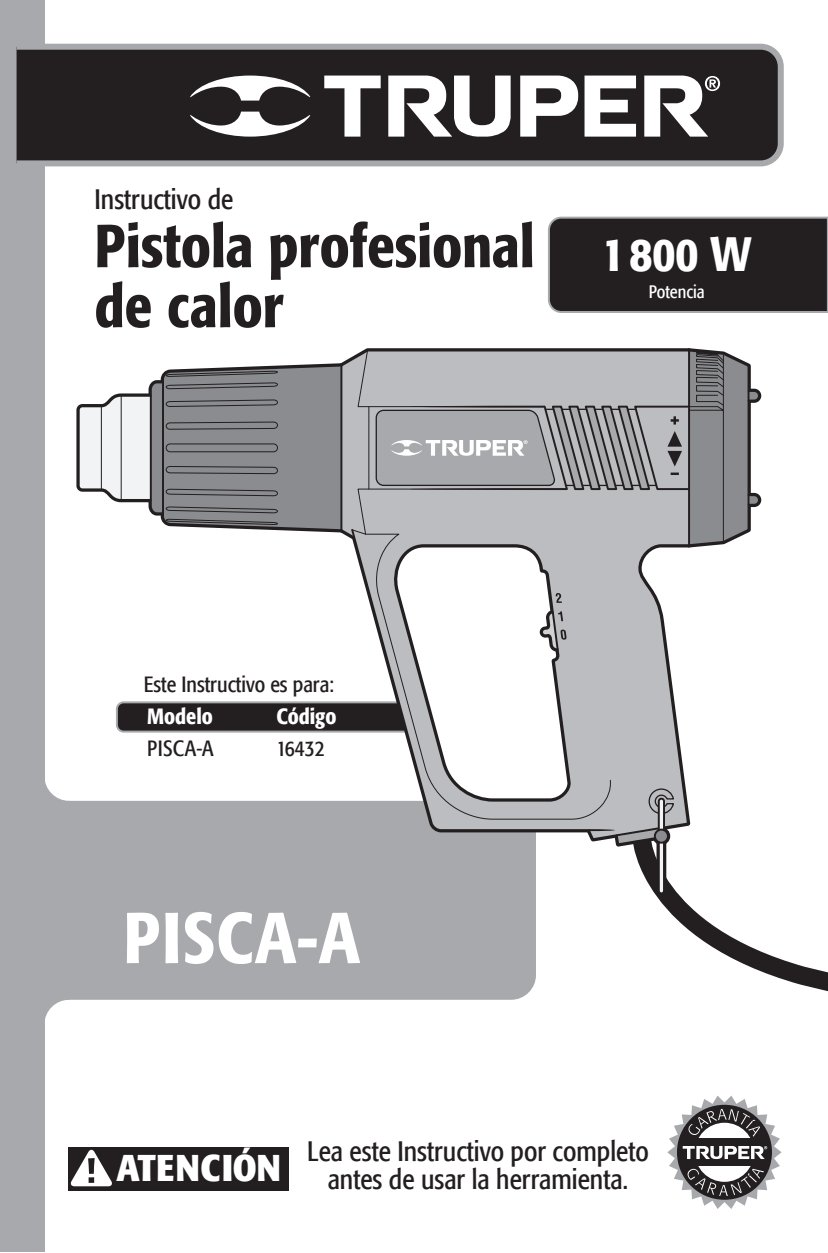
<style>
.page{position:relative;width:828px;height:1253px;background:#fff}
.page>*{position:absolute;margin:0;border:0;box-sizing:border-box;transform-origin:0 0}
.t1{font:500 condensed 71.2px "Formata";letter-spacing:.02em;color:#fff}
.t2{font:500 condensed 60px/60px "Formata";color:#231f20}
.t3{font:500 condensed 48px "Formata";color:#fff}
.t4{font:700 condensed 37px "Formata";letter-spacing:.01em;color:#fff}
.t5{font:condensed 28px/28px "Formata";color:#231f20;text-align:center}
.t6{font:condensed 22px "Formata";color:#231f20}
.t7{font:500 condensed 22px "Formata";color:#fff}
.t8{font:condensed 18px "Formata";color:#fff}
</style>
<div class="page">
<div style="left:548px;top:216px;width:280px;height:97px;background:#231f20"></div>
<div style="left:0;top:0;width:44px;height:1252px;background:#a8a9ad"></div>
<div style="left:44px;top:801px;width:492px;height:199px;background:#a8a9ad;border-radius:25px"></div>
<svg style="left:44px;top:776px;width:25px;height:248px"></svg>
<svg style="left:116px;top:701px;width:221px;height:32px;background:#3a3738"></svg>
<svg style="left:16px;top:41px;width:768px;height:128px;background:#454243"></svg>
<svg style="left:339px;top:354px;width:351px;height:482px"></svg>
<svg style="left:589px;top:822px;width:239px;height:170px"></svg>
<svg style="left:350px;top:527px;width:241px;height:305px"></svg>
<svg style="left:351px;top:529px;width:260px;height:291px"></svg>
<svg style="left:76px;top:361px;width:270px;height:174px"></svg>
<hr style="left:101px;top:406px;width:1px;height:83px;background:#231f20">
<hr style="left:121px;top:396px;width:1px;height:104px;background:#231f20">
<svg style="left:648px;top:788px;width:27px;height:27px"></svg>
<div style="left:659px;top:799px;width:5px;height:94px;background:#f2f3f4;border-radius:3px"></div>
<div style="left:658px;top:798px;width:7px;height:96px;border:2px solid #231f20;border-radius:3px"></div>
<div style="left:655px;top:830px;width:13px;height:13px;background:#8a8c8f;border-radius:50%"></div>
<div style="left:654px;top:829px;width:15px;height:15px;border:2px solid #231f20;border-radius:50%"></div>
<svg style="left:541px;top:593px;width:26px;height:61px"></svg>
<svg style="left:357px;top:348px;width:405px;height:202px;background:#a8a8ab"></svg>
<svg style="left:190px;top:76px;width:530px;height:61px"></svg>
<svg style="left:667px;top:1096px;width:114px;height:113px"></svg>
<div style="left:68px;top:1147px;width:220px;height:44px;background:#231f20"></div>
<svg style="left:70px;top:1149px;width:42px;height:37px"></svg>
<p class="t5" style="left:95px;top:185px;width:140px">Instructivo de</p>
<h2 class="t2" style="left:95px;top:216px;width:441px">Pistola profesional de calor</h2>
<h3 class="t3" style="left:602px;top:225px;width:151px">1800 W</h3>
<p class="t8" style="left:648px;top:281px;width:58px">Potencia</p>
<p class="t6" style="left:144px;top:671px;width:192px">Este Instructivo es para:</p>
<p class="t7" style="left:147px;top:703px;width:67px">Modelo</p>
<p class="t7" style="left:276px;top:703px;width:62px">Código</p>
<p class="t6" style="left:147px;top:735px;width:68px">PISCA-A</p>
<p class="t6" style="left:276px;top:735px;width:50px">16432</p>
<h1 class="t1" style="left:123px;top:895px;width:238px">PISCA-A</h1>
<h3 class="t4" style="left:116px;top:1145px;width:166px">ATENCIÓN</h3>
<p class="t5" style="left:307px;top:1137px;width:343px">Lea este Instructivo por completo antes de usar la herramienta.</p>
</div>
